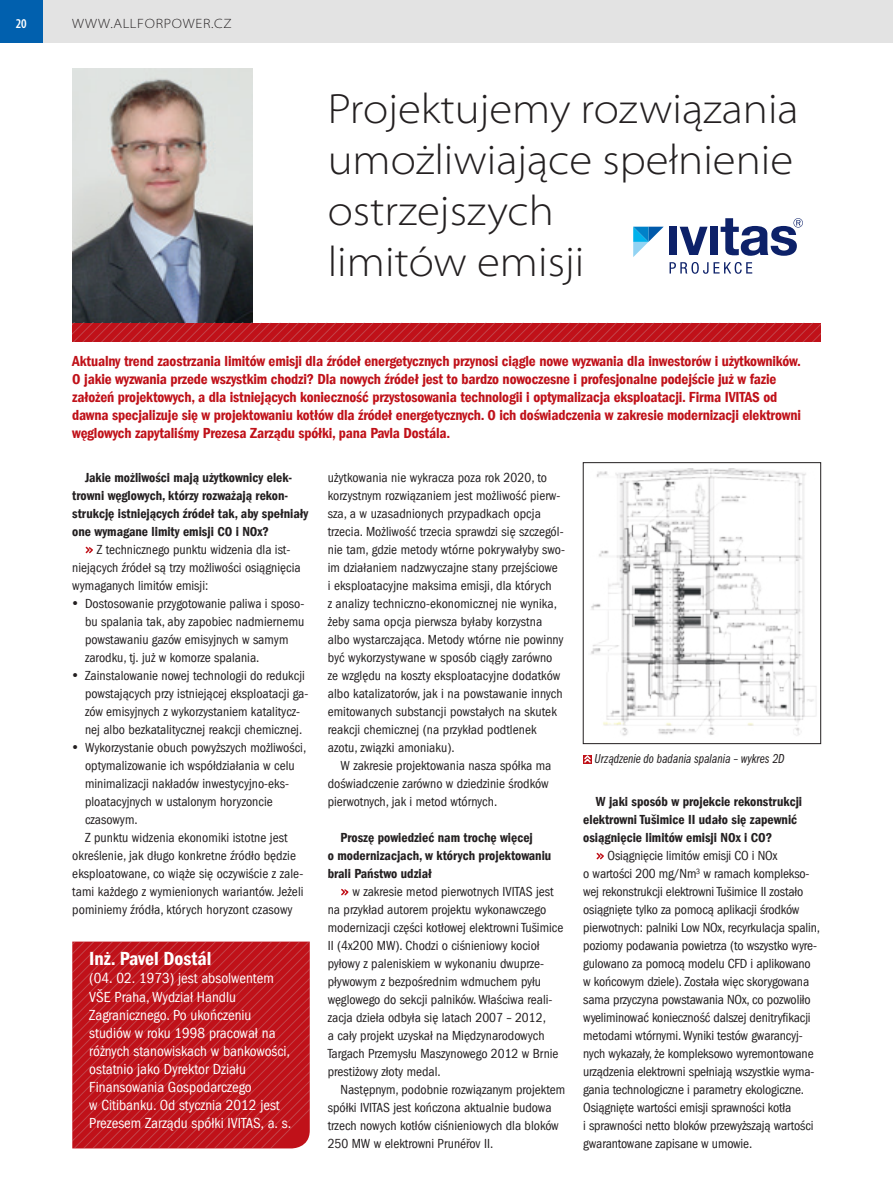
<style>
.page{position:relative;width:893px;height:1191px;background:#fff}
.page>*{position:absolute;margin:0;border:0;box-sizing:border-box;transform-origin:0 0}
.PL_Nadpis{font:300 semi-expanded 42.45px/51px "Myriad Pro";color:#231f20}
.t1{font:19.5px "Franklin Gothic LT Com Dm Cn";color:#fff}
.t2{font:15px/18px "Franklin Gothic LT Com Dm Cn";letter-spacing:-.01em;color:#c01119}
.t3{font:condensed 15px/18px "Franklin Gothic LT Com";color:#fff}
.PL_text{font:condensed 13.5px/18px "Franklin Gothic LT Com";color:#231f20}
.PL_text-2{font:13.5px/18px "Franklin Gothic LT Com Dm Cn";color:#231f20}
.t4{font:13.5px "Franklin Got Itc TOT Boo Com Ita";color:#231f20}
.t5{font:300 semi-expanded 13.5px "Myriad Pro";letter-spacing:.05em;color:#231f20}
.t6{font:600 condensed 13.5px "Myriad Pro";color:#fff}
</style>
<div class="page">
<div style="left:42px;top:0;width:851px;height:43px;background:#e3e3e3"></div>
<div style="left:0;top:0;width:42px;height:43px;background:#0160ae"></div>
<svg style="left:85px;top:546px;width:8px;height:8px"></svg>
<svg style="left:341px;top:888px;width:8px;height:8px"></svg>
<svg style="left:596px;top:852px;width:8px;height:8px"></svg>
<img style="left:72px;top:68px;width:181px;height:255px">
<svg style="left:72px;top:323px;width:749px;height:19px;background:#c01820"></svg>
<svg style="left:72px;top:1116px;width:238px;height:32px;background:#c01a21"></svg>
<svg style="left:72px;top:941px;width:238px;height:175px;background:#c01921"></svg>
<img style="left:591px;top:468px;width:226px;height:268px">
<div style="left:583px;top:462px;width:238px;height:282px;border:1px solid #231f20"></div>
<svg style="left:670px;top:262px;width:82px;height:12px"></svg>
<div style="left:669px;top:227px;width:8px;height:28px;background:#0d2169"></div>
<svg style="left:680px;top:227px;width:27px;height:28px"></svg>
<div style="left:710px;top:227px;width:8px;height:28px;background:#0d2169"></div>
<svg style="left:721px;top:218px;width:82px;height:38px"></svg>
<svg style="left:633px;top:227px;width:31px;height:30px"></svg>
<svg style="left:583px;top:755px;width:9px;height:9px"></svg>
<p class="t6" style="left:16px;top:16px;width:13px">20</p>
<p class="t5" style="left:72px;top:16px;width:161px">WWW.ALLFORPOWER.CZ</p>
<p class="PL_Nadpis" style="left:328px;top:83px;width:472px">Projektujemy rozwiązania umożliwiające spełnienie ostrzejszych<br>limitów emisji</p>
<p class="t2" style="left:72px;top:352px;width:730px">Aktualny trend zaostrzania limitów emisji dla źródeł energetycznych przynosi ciągle nowe wyzwania dla inwestorów i użytkowników.<br>O jakie wyzwania przede wszystkim chodzi? Dla nowych źródeł jest to bardzo nowoczesne i profesjonalne podejście już w fazie założeń projektowych, a dla istniejących konieczność przystosowania technologii i optymalizacja eksploatacji. Firma IVITAS od dawna specjalizuje się w projektowaniu kotłów dla źródeł energetycznych. O ich doświadczenia w zakresie modernizacji elektrowni węglowych zapytaliśmy Prezesa Zarządu spółki, pana Pavla Dostála.</p>
<p class="PL_text-2" style="left:72px;top:469px;width:237px;text-indent:13px">Jakie możliwości mają użytkownicy elek&shy;trowni węglowych, którzy rozważają rekon&shy;strukcję istniejących źródeł tak, aby spełniały one wymagane limity emisji CO i NOx?</p>
<p class="PL_text" style="left:72px;top:541px;width:230px;text-indent:25px">Z technicznego punktu widzenia dla ist&shy;niejących źródeł są trzy możliwości osiągnięcia wymaganych limitów emisji:</p>
<p class="PL_text" style="left:85px;top:595px;width:221px">Dostosowanie przygotowanie paliwa i sposo&shy;bu spalania tak, aby zapobiec nadmiernemu powstawaniu gazów emisyjnych w samym zarodku, tj. już w komorze spalania.</p>
<p class="PL_text" style="left:85px;top:667px;width:225px">Zainstalowanie nowej technologii do redukcji powstających przy istniejącej eksploatacji ga&shy;zów emisyjnych z wykorzystaniem katalitycz&shy;nej albo bezkatalitycznej reakcji chemicznej.</p>
<p class="PL_text" style="left:85px;top:739px;width:223px">Wykorzystanie obuch powyższych możliwości, optymalizowanie ich współdziałania w celu minimalizacji nakładów inwestycyjno-eks&shy;ploatacyjnych w ustalonym horyzoncie czasowym.</p>
<p class="PL_text" style="left:72px;top:829px;width:233px;text-indent:13px">Z punktu widzenia ekonomiki istotne jest określenie, jak długo konkretne źródło będzie eksploatowane, co wiąże się oczywiście z zale&shy;tami każdego z wymienionych wariantów. Jeżeli pominiemy źródła, których horyzont czasowy</p>
<p class="t1" style="left:89px;top:948px;width:124px">Inż. Pavel Dostál</p>
<p class="t3" style="left:89px;top:969px;width:204px">(04. 02. 1973) jest absolwentem<br>VŠE Praha, Wydział Handlu<br>Zagranicznego. Po ukończeniu studiów w roku 1998 pracował na różnych stanowiskach w bankowości, ostatnio jako Dyrektor Działu<br>Finansowania Gospodarczego<br>w Citibanku. Od stycznia 2012 jest<br>Prezesem Zarządu spółki IVITAS, a. s.</p>
<p class="PL_text" style="left:328px;top:469px;width:239px">użytkowania nie wykracza poza rok 2020, to korzystnym rozwiązaniem jest możliwość pierw&shy;sza, a w uzasadnionych przypadkach opcja trzecia. Możliwość trzecia sprawdzi się szczegól&shy;nie tam, gdzie metody wtórne pokrywałyby swo&shy;im działaniem nadzwyczajne stany przejściowe<br>i eksploatacyjne maksima emisji, dla których<br>z analizy techniczno-ekonomicznej nie wynika, żeby sama opcja pierwsza byłaby korzystna albo wystarczająca. Metody wtórne nie powinny być wykorzystywane w sposób ciągły zarówno ze względu na koszty eksploatacyjne dodatków albo katalizatorów, jak i na powstawanie innych emitowanych substancji powstałych na skutek reakcji chemicznej (na przykład podtlenek azotu, związki amoniaku).</p>
<p class="PL_text" style="left:328px;top:757px;width:225px;text-indent:13px">W zakresie projektowania nasza spółka ma doświadczenie zarówno w dziedzinie środków pierwotnych, jak i metod wtórnych.</p>
<p class="PL_text-2" style="left:328px;top:829px;width:225px;text-indent:13px">Proszę powiedzieć nam trochę więcej<br>o modernizacjach, w których projektowaniu brali Państwo udział</p>
<p class="PL_text" style="left:328px;top:883px;width:237px;text-indent:25px">w zakresie metod pierwotnych IVITAS jest na przykład autorem projektu wykonawczego modernizacji części kotłowej elektrowni Tušimice II (4x200 MW). Chodzi o ciśnieniowy kocioł pyłowy z paleniskiem w wykonaniu dwuprze&shy;pływowym z bezpośrednim wdmuchem pyłu węglowego do sekcji palników. Właściwa reali&shy;zacja dzieła odbyła się latach 2007 – 2012,<br>a cały projekt uzyskał na Międzynarodowych Targach Przemysłu Maszynowego 2012 w Brnie prestiżowy złoty medal.</p>
<p class="PL_text" style="left:328px;top:1081px;width:239px;text-indent:13px">Następnym, podobnie rozwiązanym projektem spółki IVITAS jest kończona aktualnie budowa trzech nowych kotłów ciśnieniowych dla bloków 250 MW w elektrowni Prunéřov II.</p>
<p class="t4" style="left:594px;top:751px;width:192px">Urządzenie do badania spalania – wykres 2D</p>
<p class="PL_text-2" style="left:583px;top:793px;width:220px;text-indent:13px">W jaki sposób w projekcie rekonstrukcji elektrowni Tušimice II udało się zapewnić osiągnięcie limitów emisji NOx i CO?</p>
<p class="PL_text" style="left:583px;top:847px;width:238px;text-indent:24px">Osiągnięcie limitów emisji CO i NOx<br>o wartości 200 mg/Nm<sup>3</sup> w ramach komplekso&shy;wej rekonstrukcji elektrowni Tušimice II zostało osiągnięte tylko za pomocą aplikacji środków pierwotnych: palniki Low NOx, recyrkulacja spalin, poziomy podawania powietrza (to wszystko wyre&shy;gulowano za pomocą modelu CFD i aplikowano w końcowym dziele). Została więc skorygowana sama przyczyna powstawania NOx, co pozwoliło wyeliminować konieczność dalszej denitryfikacji metodami wtórnymi. Wyniki testów gwarancyj&shy;nych wykazały, że kompleksowo wyremontowane urządzenia elektrowni spełniają wszystkie wyma&shy;gania technologiczne i parametry ekologiczne.<br>Osiągnięte wartości emisji sprawności kotła<br>i sprawności netto bloków przewyższają wartości gwarantowane zapisane w umowie.</p>
</div>
